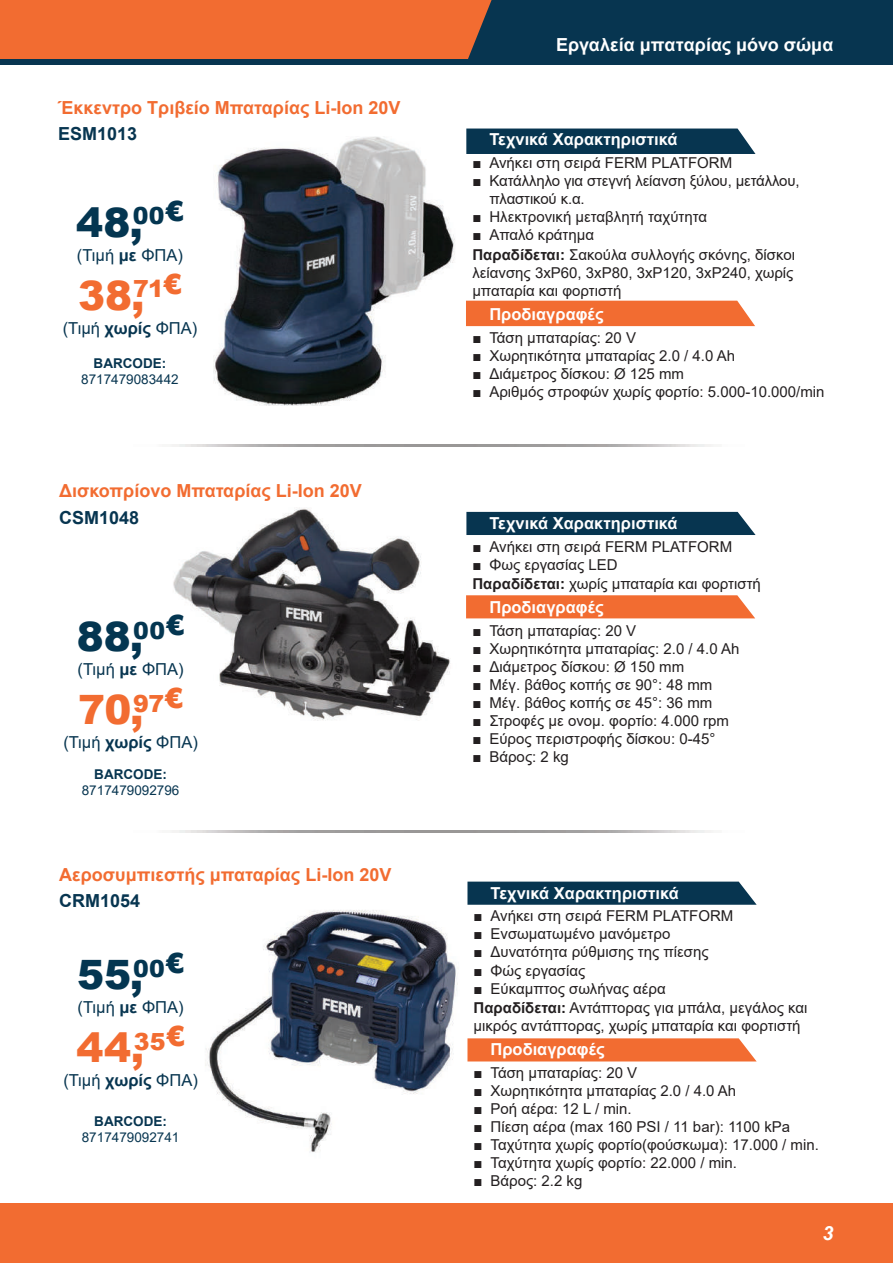
<style>
.page{position:relative;width:893px;height:1263px;background:#fff}
.page>*{position:absolute;margin:0;border:0;box-sizing:border-box;transform-origin:0 0}
.t1{font:900 40.5px "Arial";color:#f26c31}
.t2{font:900 40.5px "Arial";color:#043651}
.t3{font:italic 700 19.5px "Arial";color:#fff}
.t4{font:700 18px "Arial";color:#f26c31}
.t5{font:700 18px "Arial";color:#fff}
.t6{font:700 18px "Arial";color:#073550}
.t7{font:700 16.5px "Arial";color:#fff}
.t8{font:16.5px "Arial";color:#073550}
.t9{font:15px/19.5px "Arial";color:#231f20}
.t10{font:13.5px "Arial";color:#073550}
.t11{font:700 13.5px "Arial";color:#073550}
.s1{font-weight:700}
</style>
<div class="page">
<div style="left:0;top:0;width:893px;height:61px;background:#f26c31"></div>
<div style="left:0;top:1203px;width:893px;height:60px;background:#f26c31"></div>
<div style="left:0;top:59px;width:893px;height:6px;background:#073550"></div>
<div style="left:468px;top:0;width:425px;height:59px;background:#073550"></div>
<svg style="left:467px;top:882px;width:290px;height:23px;background:#113d57"></svg>
<svg style="left:467px;top:1038px;width:290px;height:23px;background:#f2733b"></svg>
<img style="left:205px;top:910px;width:253px;height:243px">
<img style="left:173px;top:508px;width:277px;height:213px">
<div style="left:466px;top:512px;width:290px;height:23px;background:#073550"></div>
<svg style="left:466px;top:595px;width:289px;height:23px;background:#f27239"></svg>
<div style="left:466px;top:129px;width:289px;height:25px;background:#073550"></div>
<div style="left:466px;top:301px;width:289px;height:25px;background:#f26c31"></div>
<img style="left:213px;top:136px;width:242px;height:270px">
<p class="t4" style="left:58px;top:95px;width:344px">Έκκεντρο Τριβείο Μπαταρίας Li-Ion 20V</p>
<p class="t6" style="left:58px;top:121px;width:81px">ESM1013</p>
<h1 class="t2" style="left:76px;top:193px;width:109px">48,<sup>00</sup><sup>€</sup></h1>
<p class="t8" style="left:77px;top:243px;width:107px">(Τιμή <span class="s1">με</span> ΦΠΑ)</p>
<h1 class="t1" style="left:78px;top:266px;width:105px">38,<sup>71</sup><sup>€</sup></h1>
<p class="t8" style="left:63px;top:316px;width:136px">(Τιμή <span class="s1">χωρίς</span> ΦΠΑ)</p>
<p class="t11" style="left:94px;top:353px;width:74px">BARCODE:</p>
<p class="t10" style="left:81px;top:370px;width:99px">8717479083442</p>
<p class="t4" style="left:59px;top:477px;width:304px">Δισκοπρίονο Μπαταρίας Li-Ion 20V</p>
<p class="t6" style="left:59px;top:505px;width:82px">CSM1048</p>
<h1 class="t2" style="left:77px;top:607px;width:109px">88,<sup>00</sup><sup>€</sup></h1>
<p class="t8" style="left:78px;top:658px;width:107px">(Τιμή <span class="s1">με</span> ΦΠΑ)</p>
<h1 class="t1" style="left:78px;top:680px;width:107px">70,<sup>97</sup><sup>€</sup></h1>
<p class="t8" style="left:63px;top:731px;width:136px">(Τιμή <span class="s1">χωρίς</span> ΦΠΑ)</p>
<p class="t11" style="left:94px;top:764px;width:74px">BARCODE:</p>
<p class="t10" style="left:82px;top:781px;width:99px">8717479092796</p>
<p class="t4" style="left:59px;top:862px;width:334px">Αεροσυμπιεστής μπαταρίας Li-Ion 20V</p>
<p class="t6" style="left:59px;top:888px;width:83px">CRM1054</p>
<h1 class="t2" style="left:77px;top:945px;width:109px">55,<sup>00</sup><sup>€</sup></h1>
<p class="t8" style="left:78px;top:996px;width:107px">(Τιμή <span class="s1">με</span> ΦΠΑ)</p>
<h1 class="t1" style="left:76px;top:1018px;width:110px">44,<sup>35</sup><sup>€</sup></h1>
<p class="t8" style="left:63px;top:1068px;width:136px">(Τιμή <span class="s1">χωρίς</span> ΦΠΑ)</p>
<p class="t11" style="left:94px;top:1112px;width:74px">BARCODE:</p>
<p class="t10" style="left:82px;top:1128px;width:99px">8717479092741</p>
<p class="t5" style="left:556px;top:32px;width:279px">Εργαλεία μπαταρίας μόνο σώμα</p>
<p class="t7" style="left:489px;top:128px;width:190px">Τεχνικά Χαρακτηριστικά</p>
<p class="t9" style="left:472px;top:153px;width:261px">■ Ανήκει στη σειρά FERM PLATFORM</p>
<p class="t9" style="left:489px;top:172px;width:312px;line-height:18px;text-indent:-17px">■ Κατάλληλο για στεγνή λείανση ξύλου, μετάλλου, πλαστικού κ.α.</p>
<p class="t9" style="left:472px;top:207px;width:236px">■ Ηλεκτρονική μεταβλητή ταχύτητα</p>
<p class="t9" style="left:472px;top:225px;width:324px">■ Απαλό κράτημα<br><span class="s1">Παραδίδεται:</span> Σακούλα συλλογής σκόνης, δίσκοι</p>
<p class="t9" style="left:472px;top:263px;width:323px;line-height:18px">λείανσης 3xP60, 3xP80, 3xP120, 3xP240, χωρίς μπαταρία και φορτιστή</p>
<p class="t7" style="left:489px;top:302px;width:116px">Προδιαγραφές</p>
<p class="t9" style="left:472px;top:328px;width:165px">■ Τάση μπαταρίας: 20 V</p>
<p class="t9" style="left:472px;top:346px;width:264px">■ Χωρητικότητα μπαταρίας 2.0 / 4.0 Ah</p>
<p class="t9" style="left:472px;top:364px;width:213px">■ Διάμετρος δίσκου: Ø 125 mm</p>
<p class="t9" style="left:472px;top:382px;width:354px">■ Aριθμός στροφών χωρίς φορτίο: 5.000-10.000/min</p>
<p class="t7" style="left:489px;top:511px;width:190px">Τεχνικά Χαρακτηριστικά</p>
<p class="t9" style="left:472px;top:537px;width:261px">■ Ανήκει στη σειρά FERM PLATFORM</p>
<p class="t9" style="left:472px;top:555px;width:290px">■ Φως εργασίας LED<br><span class="s1">Παραδίδεται:</span> χωρίς μπαταρία και φορτιστή</p>
<p class="t7" style="left:489px;top:596px;width:116px">Προδιαγραφές</p>
<p class="t9" style="left:472px;top:621px;width:165px">■ Τάση μπαταρίας: 20 V</p>
<p class="t9" style="left:472px;top:639px;width:268px">■ Χωρητικότητα μπαταρίας: 2.0 / 4.0 Ah</p>
<p class="t9" style="left:472px;top:657px;width:213px">■ Διάμετρος δίσκου: Ø 150 mm</p>
<p class="t9" style="left:472px;top:675px;width:241px">■ Μέγ. βάθος κοπής σε 90°: 48 mm</p>
<p class="t9" style="left:472px;top:693px;width:241px">■ Μέγ. βάθος κοπής σε 45°: 36 mm</p>
<p class="t9" style="left:472px;top:711px;width:258px">■ Στροφές με ονομ. φορτίο: 4.000 rpm</p>
<p class="t9" style="left:472px;top:729px;width:245px">■ Εύρος περιστροφής δίσκου: 0-45°</p>
<p class="t9" style="left:472px;top:747px;width:98px">■ Βάρος: 2 kg</p>
<p class="t7" style="left:490px;top:881px;width:190px">Τεχνικά Χαρακτηριστικά</p>
<p class="t9" style="left:473px;top:906px;width:261px">■ Ανήκει στη σειρά FERM PLATFORM</p>
<p class="t9" style="left:473px;top:924px;width:198px">■ Ενσωματωμένο μανόμετρο</p>
<p class="t9" style="left:473px;top:942px;width:237px">■ Δυνατότητα ρύθμισης της πίεσης</p>
<p class="t9" style="left:473px;top:960px;width:113px">■ Φώς εργασίας</p>
<p class="t9" style="left:473px;top:978px;width:335px">■ Εύκαμπτος σωλήνας αέρα<br><span class="s1">Παραδίδεται:</span> Αντάπτορας για μπάλα, μεγάλος και</p>
<p class="t9" style="left:473px;top:1016px;width:329px">μικρός αντάπτορας, χωρίς μπαταρία και φορτιστή</p>
<p class="t7" style="left:490px;top:1037px;width:116px">Προδιαγραφές</p>
<p class="t9" style="left:473px;top:1063px;width:165px">■ Τάση μπαταρίας: 20 V</p>
<p class="t9" style="left:473px;top:1081px;width:264px">■ Χωρητικότητα μπαταρίας 2.0 / 4.0 Ah</p>
<p class="t9" style="left:473px;top:1099px;width:160px">■ Ροή αέρα: 12 L / min.</p>
<p class="t9" style="left:473px;top:1117px;width:318px">■ Πίεση αέρα (max 160 PSI / 11 bar): 1100 kPa</p>
<p class="t9" style="left:473px;top:1135px;width:347px">■ Ταχύτητα χωρίς φορτίο(φούσκωμα): 17.000 / min.</p>
<p class="t9" style="left:473px;top:1153px;width:265px">■ Ταχύτητα χωρίς φορτίο: 22.000 / min.</p>
<p class="t9" style="left:473px;top:1171px;width:110px">■ Βάρος: 2.2 kg</p>
<h2 class="t3" style="left:823px;top:1220px;width:12px">3</h2>
</div>
